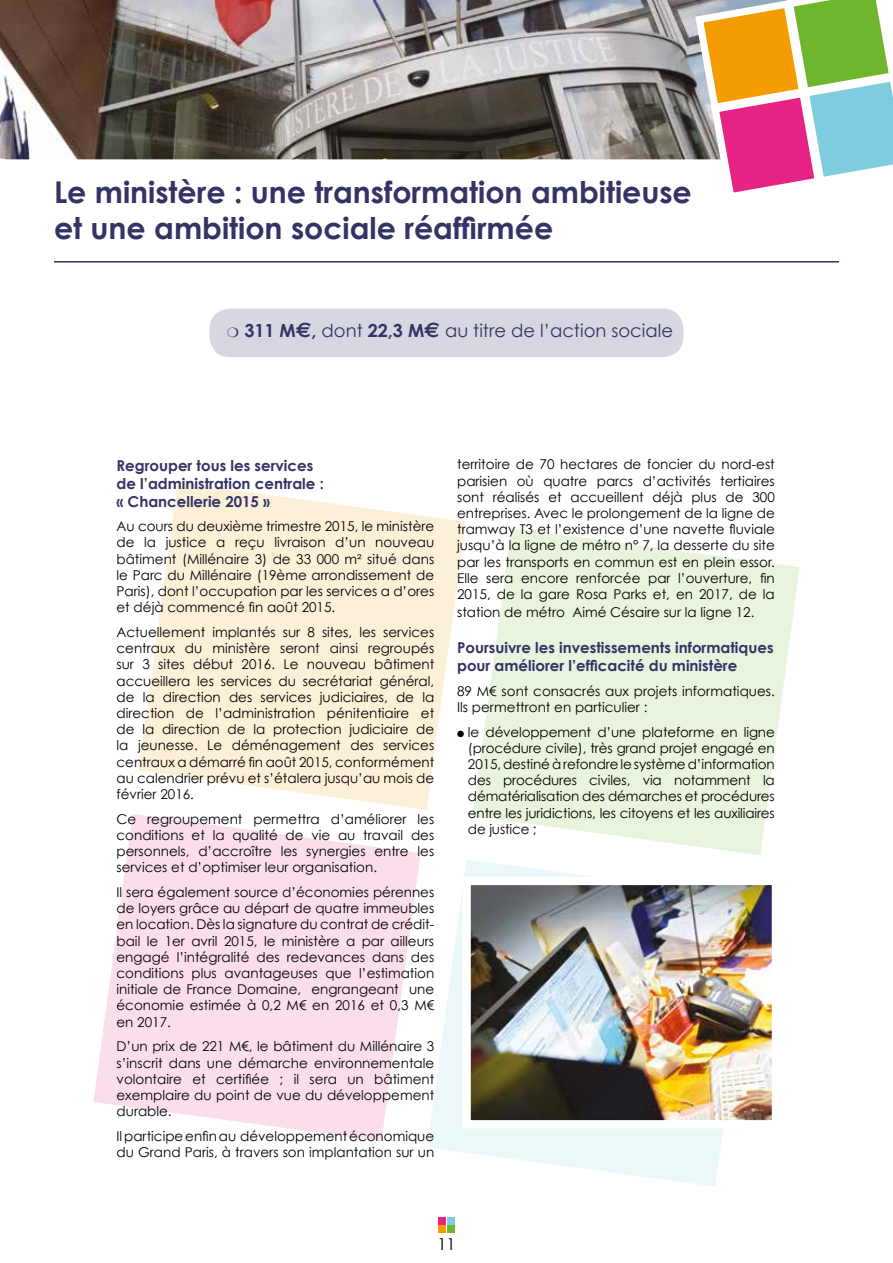
<style>
.page{position:relative;width:893px;height:1263px;background:#fff}
.page>*{position:absolute;margin:0;border:0;box-sizing:border-box;transform-origin:0 0}
.t1{font:700 30px/36px "Century Gothic";color:#336}
.t2{font:18px "Century Gothic";color:#336}
.t3{font:16.5px "Century Gothic";color:#000}
.t4{font:700 15px/18px "Century Gothic";color:#336}
.t5{font:13.5px/16.2px "Century Gothic";color:#000;text-align:justify}
.s1{font-weight:700}
.s2{font-family:"Euro Sans";font-weight:700;font-size:21px}
</style>
<div class="page">
<div style="left:438px;top:1226px;width:8px;height:7px;background:#f59c00"></div>
<div style="left:447px;top:1226px;width:8px;height:7px;background:#70b62c"></div>
<div style="left:438px;top:1217px;width:8px;height:7px;background:#e72486"></div>
<div style="left:447px;top:1217px;width:8px;height:7px;background:#80ccdf"></div>
<div style="left:209px;top:309px;width:474px;height:48px;background:#d7d7e1;border-radius:21px"></div>
<svg style="left:138px;top:482px;width:328px;height:328px;fill:#fdf0d9"></svg>
<svg style="left:472px;top:528px;width:328px;height:327px;fill:#e9f4df"></svg>
<svg style="left:93px;top:814px;width:328px;height:327px;fill:#fbdeec"></svg>
<svg style="left:427px;top:860px;width:295px;height:326px"></svg>
<hr style="left:54px;top:261px;width:785px;height:2px;background:#336">
<img style="left:0;top:0;width:691px;height:159px">
<svg style="left:691px;top:0;width:202px;height:193px"></svg>
<img style="left:458px;top:872px;width:314px;height:261px">
<h1 class="t1" style="left:54px;top:174px;width:639px">Le ministère : une transformation ambitieuse et une ambition sociale réaffirmée</h1>
<h2 class="t2" style="left:244px;top:320px;width:430px"><span class="s1">311 M</span><span class="s2">€</span><span class="s1">,</span> dont <span class="s1">22,3 M</span><span class="s2">€</span> au titre de l’action sociale</h2>
<p class="t4" style="left:117px;top:456px;width:209px">Regrouper tous les services de l’administration centrale : « Chancellerie 2015 »</p>
<p class="t5" style="left:117px;top:518px;width:319px">Au cours du deuxième trimestre 2015, le ministère de la justice a reçu livraison d’un nouveau bâtiment (Millénaire 3) de 33 000 m² situé dans le Parc du Millénaire (19ème arrondissement de Paris), dont l’occupation par les services a d’ores et déjà commencé fin août 2015.</p>
<p class="t5" style="left:117px;top:624px;width:319px">Actuellement implantés sur 8 sites, les services centraux du ministère seront ainsi regroupés sur 3 sites début 2016. Le nouveau bâtiment accueillera les services du secrétariat général, de la direction des services judiciaires, de la direction de l’administration pénitentiaire et de la direction de la protection judiciaire de la jeunesse. Le déménagement des services centraux a démarré fin août 2015, conformément au calendrier prévu et s’étalera jusqu’au mois de février 2016.</p>
<p class="t5" style="left:117px;top:810px;width:319px">Ce regroupement permettra d’améliorer les conditions et la qualité de vie au travail des personnels, d’accroître les synergies entre les services et d’optimiser leur organisation.</p>
<p class="t5" style="left:117px;top:884px;width:319px">Il sera également source d’économies pérennes de loyers grâce au départ de quatre immeubles en location. Dès la signature du contrat de crédit&shy;bail le 1er avril 2015, le ministère a par ailleurs engagé l’intégralité des redevances dans des conditions plus avantageuses que l’estimation initiale de France Domaine, engrangeant une économie estimée à 0,2 M€ en 2016 et 0,3 M€ en 2017.</p>
<p class="t5" style="left:117px;top:1038px;width:319px">D’un prix de 221 M€, le bâtiment du Millénaire 3 s’inscrit dans une démarche environnementale volontaire et certifiée ; il sera un bâtiment exemplaire du point de vue du développement durable.</p>
<p class="t5" style="left:117px;top:1128px;width:319px">Il participe enfin au développement économique du Grand Paris, à travers son implantation sur un</p>
<p class="t5" style="left:457px;top:456px;width:319px">territoire de 70 hectares de foncier du nord-est parisien où quatre parcs d’activités tertiaires sont réalisés et accueillent déjà plus de 300 entreprises. Avec le prolongement de la ligne de tramway T3 et l’existence d’une navette fluviale jusqu’à la ligne de métro n° 7, la desserte du site par les transports en commun est en plein essor.<br>Elle sera encore renforcée par l’ouverture, fin 2015, de la gare Rosa Parks et, en 2017, de la</p>
<p class="t5" style="left:457px;top:604px;width:299px">station de métro Aimé Césaire sur la ligne 12.</p>
<p class="t4" style="left:457px;top:638px;width:318px">Poursuivre les investissements informatiques pour améliorer l’efficacité du ministère</p>
<p class="t5" style="left:457px;top:682px;width:319px">89 M€ sont consacrés aux projets informatiques.<br>Ils permettront en particulier :</p>
<p class="t5" style="left:468px;top:723px;width:308px;text-indent:-11px">● le développement d’une plateforme en ligne (procédure civile), très grand projet engagé en 2015, destiné à refondre le système d’information des procédures civiles, via notamment la dématérialisation des démarches et procédures entre les juridictions, les citoyens et les auxiliaires de justice ;</p>
<p class="t3" style="left:437px;top:1234px;width:20px">11</p>
</div>
